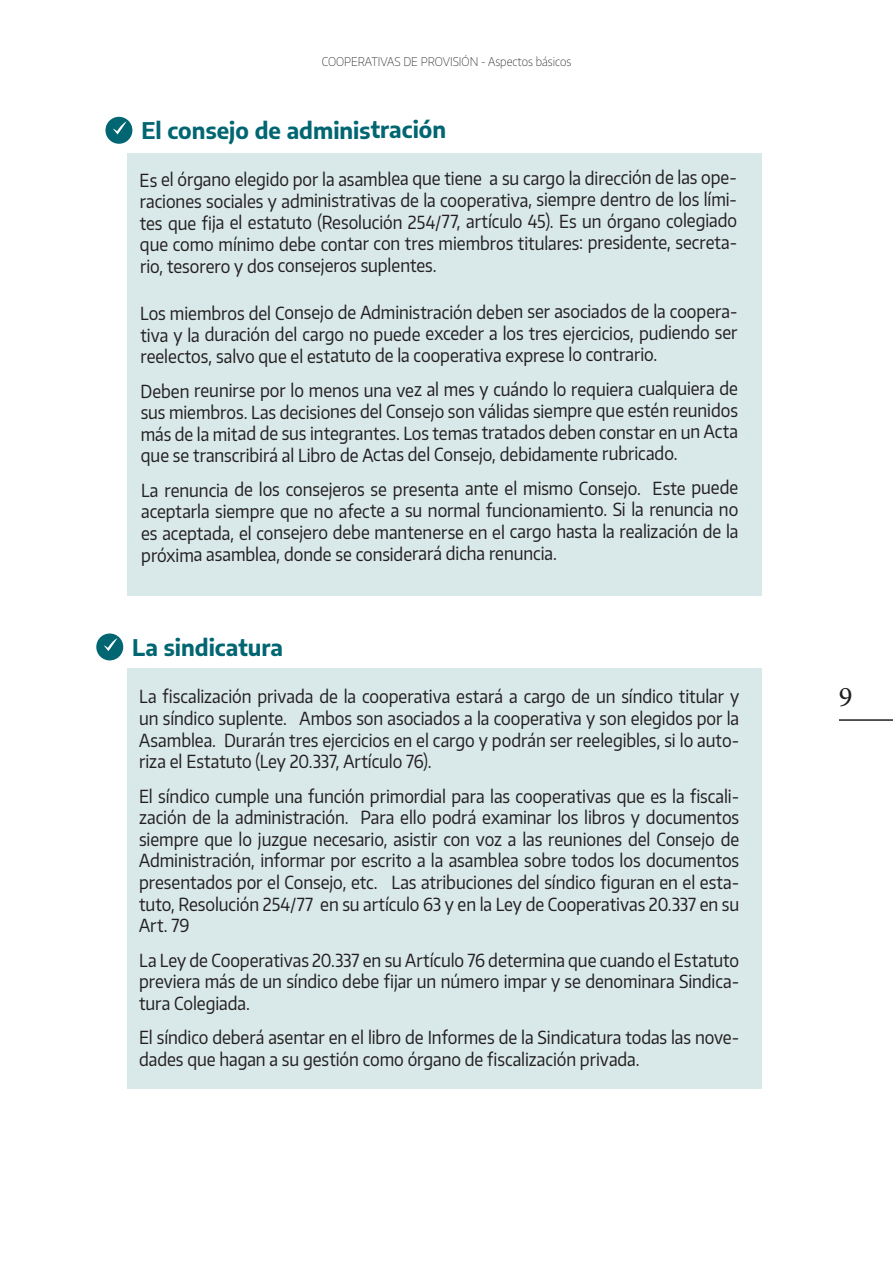
<style>
.page{position:relative;width:893px;height:1263px;background:#fff}
.page>*{position:absolute;margin:0;border:0;box-sizing:border-box;transform-origin:0 0}
.t1{font:28.5px "Minion Pro";color:#231f20}
.t2{font:700 22.5px "Encode Sans";letter-spacing:-.005em;color:#016672}
.t3{font:18px/21.6px "Encode Sans";letter-spacing:-.005em;color:#231f20;text-align:justify;scale:.9 1}
.t4{font:100 12px "Encode Sans Narrow";color:#231f20}
</style>
<div class="page">
<hr style="left:839px;top:719px;width:54px;height:2px;background:#231f20">
<div style="left:127px;top:153px;width:634px;height:442px;background:#d9e8e9"></div>
<div style="left:127px;top:668px;width:634px;height:421px;background:#d9e8e9"></div>
<svg style="left:103px;top:114px;width:32px;height:32px"></svg>
<div style="left:105px;top:117px;width:27px;height:27px;background:#016672;border-radius:50%"></div>
<svg style="left:113px;top:122px;width:13px;height:12px"></svg>
<svg style="left:94px;top:631px;width:32px;height:32px"></svg>
<div style="left:96px;top:633px;width:27px;height:27px;background:#016672;border-radius:50%"></div>
<svg style="left:104px;top:638px;width:13px;height:13px"></svg>
<p class="t4" style="left:322px;top:53px;width:251px">COOPERATIVAS DE PROVISIÓN - Aspectos básicos</p>
<p class="t2" style="left:142px;top:114px;width:306px">El consejo de administración</p>
<p class="t3" style="left:140px;top:167px;width:665px">Es el órgano elegido por la asamblea que tiene a su cargo la dirección de las ope&shy;raciones sociales y administrativas de la cooperativa, siempre dentro de los lími&shy;tes que fija el estatuto (Resolución 254/77, artículo 45). Es un órgano colegiado que como mínimo debe contar con tres miembros titulares: presidente, secreta&shy;rio, tesorero y dos consejeros suplentes.</p>
<p class="t3" style="left:140px;top:301px;width:665px">Los miembros del Consejo de Administración deben ser asociados de la coopera&shy;tiva y la duración del cargo no puede exceder a los tres ejercicios, pudiendo ser reelectos, salvo que el estatuto de la cooperativa exprese lo contrario.</p>
<p class="t3" style="left:141px;top:378px;width:665px">Deben reunirse por lo menos una vez al mes y cuándo lo requiera cualquiera de sus miembros. Las decisiones del Consejo son válidas siempre que estén reunidos más de la mitad de sus integrantes. Los temas tratados deben constar en un Acta que se transcribirá al Libro de Actas del Consejo, debidamente rubricado.</p>
<p class="t3" style="left:141px;top:477px;width:665px">La renuncia de los consejeros se presenta ante el mismo Consejo. Este puede aceptarla siempre que no afecte a su normal funcionamiento. Si la renuncia no es aceptada, el consejero debe mantenerse en el cargo hasta la realización de la próxima asamblea, donde se considerará dicha renuncia.</p>
<p class="t2" style="left:132px;top:631px;width:152px">La sindicatura</p>
<p class="t3" style="left:139px;top:685px;width:668px">La fiscalización privada de la cooperativa estará a cargo de un síndico titular y un síndico suplente. Ambos son asociados a la cooperativa y son elegidos por la Asamblea. Durarán tres ejercicios en el cargo y podrán ser reelegibles, si lo auto&shy;riza el Estatuto (Ley 20.337, Artículo 76).</p>
<p class="t3" style="left:139px;top:784px;width:668px">El síndico cumple una función primordial para las cooperativas que es la fiscali&shy;zación de la administración. Para ello podrá examinar los libros y documentos siempre que lo juzgue necesario, asistir con voz a las reuniones del Consejo de Administración, informar por escrito a la asamblea sobre todos los documentos presentados por el Consejo, etc. Las atribuciones del síndico figuran en el esta&shy;tuto, Resolución 254/77 en su artículo 63 y en la Ley de Cooperativas 20.337 en su Art. 79</p>
<p class="t3" style="left:139px;top:948px;width:668px">La Ley de Cooperativas 20.337 en su Artículo 76 determina que cuando el Estatuto previera más de un síndico debe fijar un número impar y se denominara Sindica&shy;tura Colegiada.</p>
<p class="t3" style="left:139px;top:1026px;width:668px">El síndico deberá asentar en el libro de Informes de la Sindicatura todas las nove&shy;dades que hagan a su gestión como órgano de fiscalización privada.</p>
<h1 class="t1" style="left:839px;top:678px;width:15px">9</h1>
</div>
